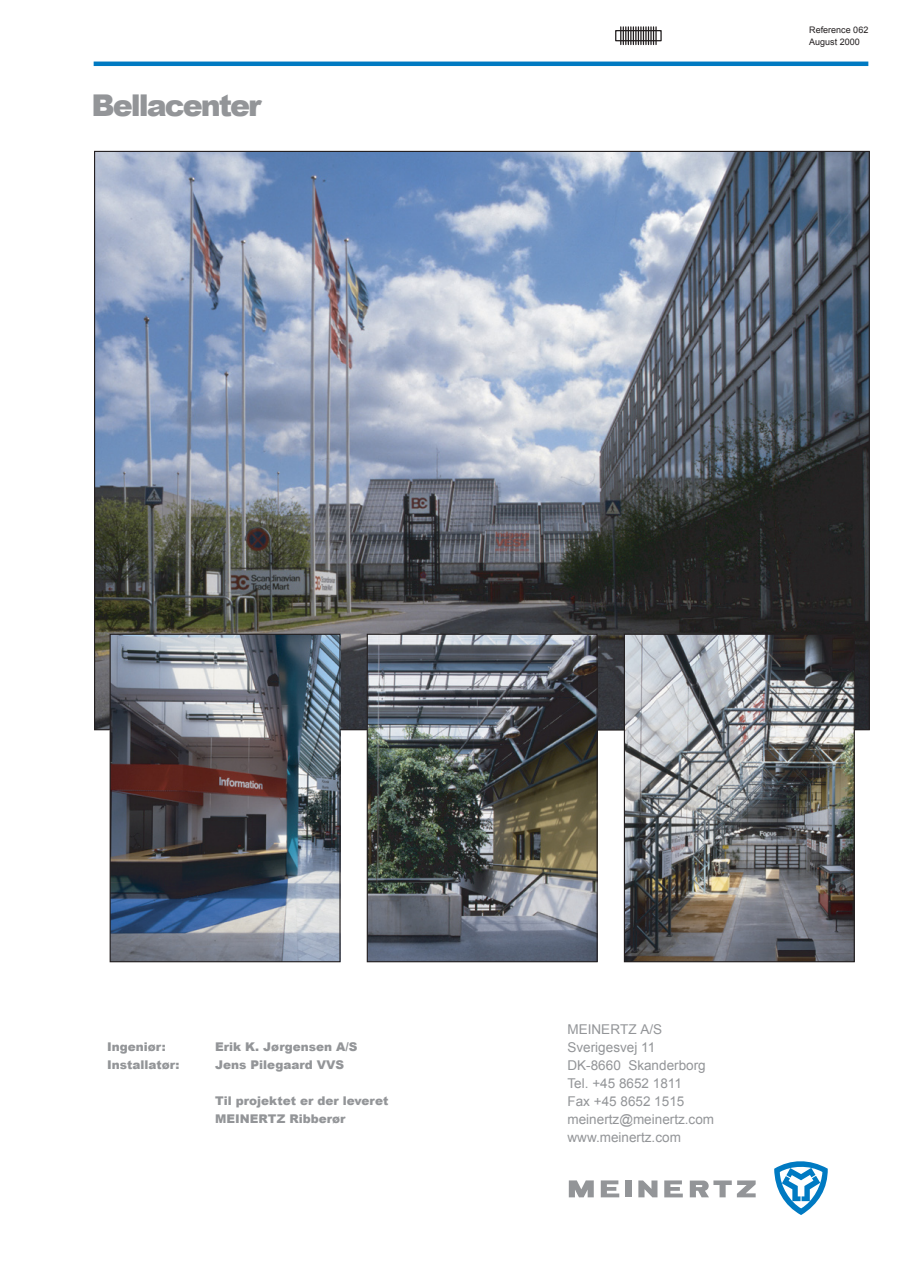
<style>
.page{position:relative;width:901px;height:1263px;background:#fff}
.page>*{position:absolute;margin:0;border:0;box-sizing:border-box;transform-origin:0 0}
.t1{font:900 30px "Arial";letter-spacing:-.065em;color:#939598}
.t2{font:13.5px/18px "Arial";color:#939598}
.t3{font:900 12px/18px "Arial";color:#939598}
.t4{font:9px/12px "Arial";color:#231f20}
</style>
<div class="page">
<hr style="left:94px;top:62px;width:773px;height:4px;background:#007ac2">
<img style="left:368px;top:731px;width:227px;height:229px">
<img style="left:625px;top:731px;width:227px;height:229px">
<img style="left:111px;top:731px;width:227px;height:229px">
<svg style="left:568px;top:1180px;width:25px;height:17px"></svg>
<svg style="left:600px;top:1180px;width:19px;height:17px"></svg>
<div style="left:625px;top:1180px;width:6px;height:17px;background:#939598"></div>
<svg style="left:638px;top:1180px;width:19px;height:17px"></svg>
<svg style="left:664px;top:1180px;width:18px;height:17px"></svg>
<svg style="left:689px;top:1180px;width:66px;height:17px"></svg>
<svg style="left:774px;top:1161px;width:53px;height:54px"></svg>
<svg style="left:619px;top:27px;width:37px;height:18px"></svg>
<div style="left:614px;top:30px;width:47px;height:11px;border:1px solid #231f20"></div>
<img style="left:94px;top:150px;width:775px;height:581px">
<div style="left:366px;top:634px;width:231px;height:328px;border:1px solid #231f20"></div>
<div style="left:623px;top:634px;width:231px;height:328px;border:1px solid #231f20"></div>
<div style="left:109px;top:634px;width:231px;height:328px;border:1px solid #231f20"></div>
<h1 class="t1" style="left:91px;top:84px;width:171px">Bellacenter</h1>
<p class="t4" style="left:808px;top:24px;width:61px">Reference 062<br>August 2000</p>
<p class="t3" style="left:107px;top:1038px;width:60px">Ingeniør:</p>
<p class="t3" style="left:215px;top:1038px;width:143px">Erik K. Jørgensen A/S</p>
<p class="t3" style="left:107px;top:1056px;width:74px">Installatør:</p>
<p class="t3" style="left:215px;top:1056px;width:130px">Jens Pilegaard VVS</p>
<p class="t3" style="left:215px;top:1092px;width:174px">Til projektet er der leveret<br>MEINERTZ Ribberør</p>
<p class="t2" style="left:567px;top:1021px;width:148px">MEINERTZ A/S<br>Sverigesvej 11<br>DK-8660 Skanderborg<br>Tel. +45 8652 1811<br>Fax +45 8652 1515 meinertz@meinertz.com www.meinertz.com</p>
</div>
